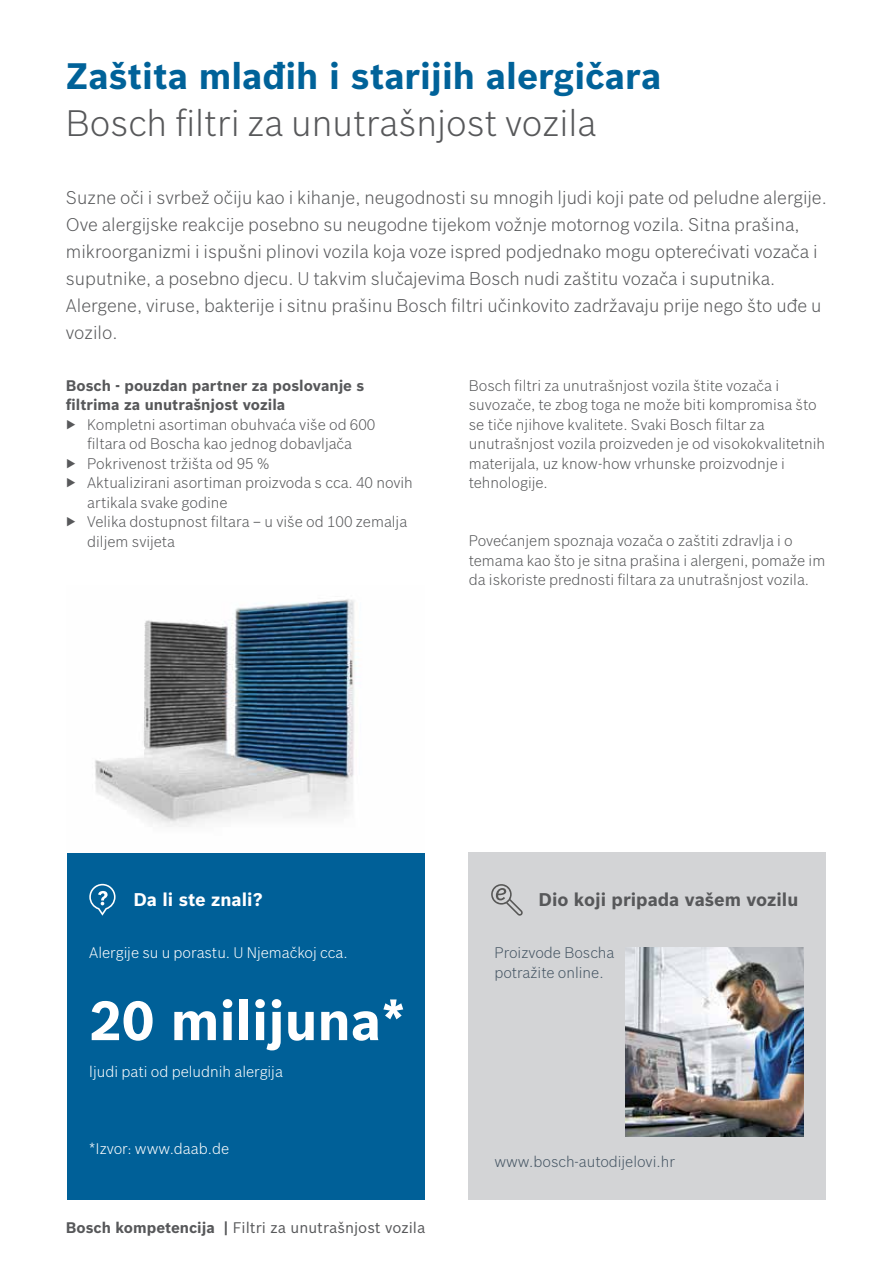
<style>
.page{position:relative;width:893px;height:1263px;background:#fff}
.page>*{position:absolute;margin:0;border:0;box-sizing:border-box;transform-origin:0 0}
.t1{font:700 54px "Bosch Sans";color:#fff}
.t2{font:700 36px "Bosch Sans";color:#006299}
.t3{font:300 36px "Bosch Sans";color:#57585a}
.Predgovor{font:300 18px/27px "Bosch Sans";color:#57585a}
.Osnovni_tekst_bijeli{font:700 18px "Bosch Sans";color:#57585a}
.Osnovni_tekst_bijeli-2{font:700 18px "Bosch Sans";color:#fff}
.Osnovni_tekst{font:300 15px/19.5px "Bosch Sans";color:#57585a}
.Osnovni_tekst_nabraj{font:300 15px/19.5px "Bosch Sans";color:#57585a}
.Osnovni_tekst_bijeli-3{font:300 15px "Bosch Sans";color:#fff}
.POdnaslov{font:700 15px/19.5px "Bosch Sans";color:#57585a}
.Osnovni_tekst_bijeli-4{font:300 15px/19.5px "Bosch Sans";color:#465664}
.t4{font:15px "Bosch Sans";color:#57585a}
.s1{font-weight:700}
</style>
<div class="page">
<div style="left:67px;top:852px;width:357px;height:348px;background:#006098"></div>
<svg style="left:89px;top:884px;width:27px;height:32px"></svg>
<div style="left:469px;top:852px;width:357px;height:348px;background:#d3d4d6"></div>
<svg style="left:491px;top:884px;width:32px;height:32px"></svg>
<img style="left:625px;top:947px;width:179px;height:190px">
<img style="left:95px;top:599px;width:261px;height:228px">
<p class="t2" style="left:66px;top:49px;width:597px">Zaštita mlađih i starijih alergičara</p>
<p class="t3" style="left:66px;top:97px;width:532px">Bosch filtri za unutrašnjost vozila</p>
<p class="Predgovor" style="left:66px;top:183px;width:762px">Suzne oči i svrbež očiju kao i kihanje, neugodnosti su mnogih ljudi koji pate od peludne alergije.<br>Ove alergijske reakcije posebno su neugodne tijekom vožnje motornog vozila. Sitna prašina, mikroorganizmi i ispušni plinovi vozila koja voze ispred podjednako mogu opterećivati vozača i suputnike, a posebno djecu. U takvim slučajevima Bosch nudi zaštitu vozača i suputnika.<br>Alergene, viruse, bakterije i sitnu prašinu Bosch filtri učinkovito zadržavaju prije nego što uđe u vozilo.</p>
<p class="POdnaslov" style="left:66px;top:375px;width:300px">Bosch - pouzdan partner za poslovanje s filtrima za unutrašnjost vozila</p>
<p class="Osnovni_tekst_nabraj" style="left:66px;top:414px;width:311px;text-align:center">▶ Kompletni asortiman obuhvaća više od 600 filtara od Boscha kao jednog dobavljača</p>
<p class="Osnovni_tekst_nabraj" style="left:66px;top:453px;width:205px">▶ Pokrivenost tržišta od 95 %</p>
<p class="Osnovni_tekst_nabraj" style="left:87px;top:472px;width:327px;text-indent:-21px">▶ Aktualizirani asortiman proizvoda s cca. 40 novih artikala svake godine</p>
<p class="Osnovni_tekst_nabraj" style="left:87px;top:511px;width:322px;text-indent:-21px">▶ Velika dostupnost filtara – u više od 100 zemalja diljem svijeta</p>
<p class="Osnovni_tekst" style="left:469px;top:375px;width:358px">Bosch filtri za unutrašnjost vozila štite vozača i suvozače, te zbog toga ne može biti kompromisa što se tiče njihove kvalitete. Svaki Bosch filtar za unutrašnjost vozila proizveden je od visokokvalitetnih materijala, uz know-how vrhunske proizvodnje i tehnologije.</p>
<p class="Osnovni_tekst" style="left:469px;top:530px;width:358px">Povećanjem spoznaja vozača o zaštiti zdravlja i o temama kao što je sitna prašina i alergeni, pomaže im da iskoriste prednosti filtara za unutrašnjost vozila.</p>
<p class="Osnovni_tekst_bijeli-2" style="left:133px;top:886px;width:131px">Da li ste znali?</p>
<p class="Osnovni_tekst_bijeli" style="left:538px;top:886px;width:261px">Dio koji pripada vašem vozilu</p>
<p class="Osnovni_tekst_bijeli-3" style="left:89px;top:942px;width:260px">Alergije su u porastu. U Njemačkoj cca.</p>
<p class="t1" style="left:89px;top:980px;width:318px">20 milijuna*</p>
<p class="Osnovni_tekst_bijeli-3" style="left:89px;top:1061px;width:195px">ljudi pati od peludnih alergija</p>
<p class="Osnovni_tekst_bijeli-3" style="left:89px;top:1138px;width:141px">*Izvor: www.daab.de</p>
<p class="t4" style="left:66px;top:1216px;width:361px"><span class="s1">Bosch kompetencija |</span> Filtri za unutrašnjost vozila</p>
<p class="Osnovni_tekst_bijeli-4" style="left:494px;top:942px;width:122px">Proizvode Boscha potražite online.</p>
<p class="Osnovni_tekst_bijeli-4" style="left:494px;top:1151px;width:182px">www.bosch-autodijelovi.hr</p>
</div>
